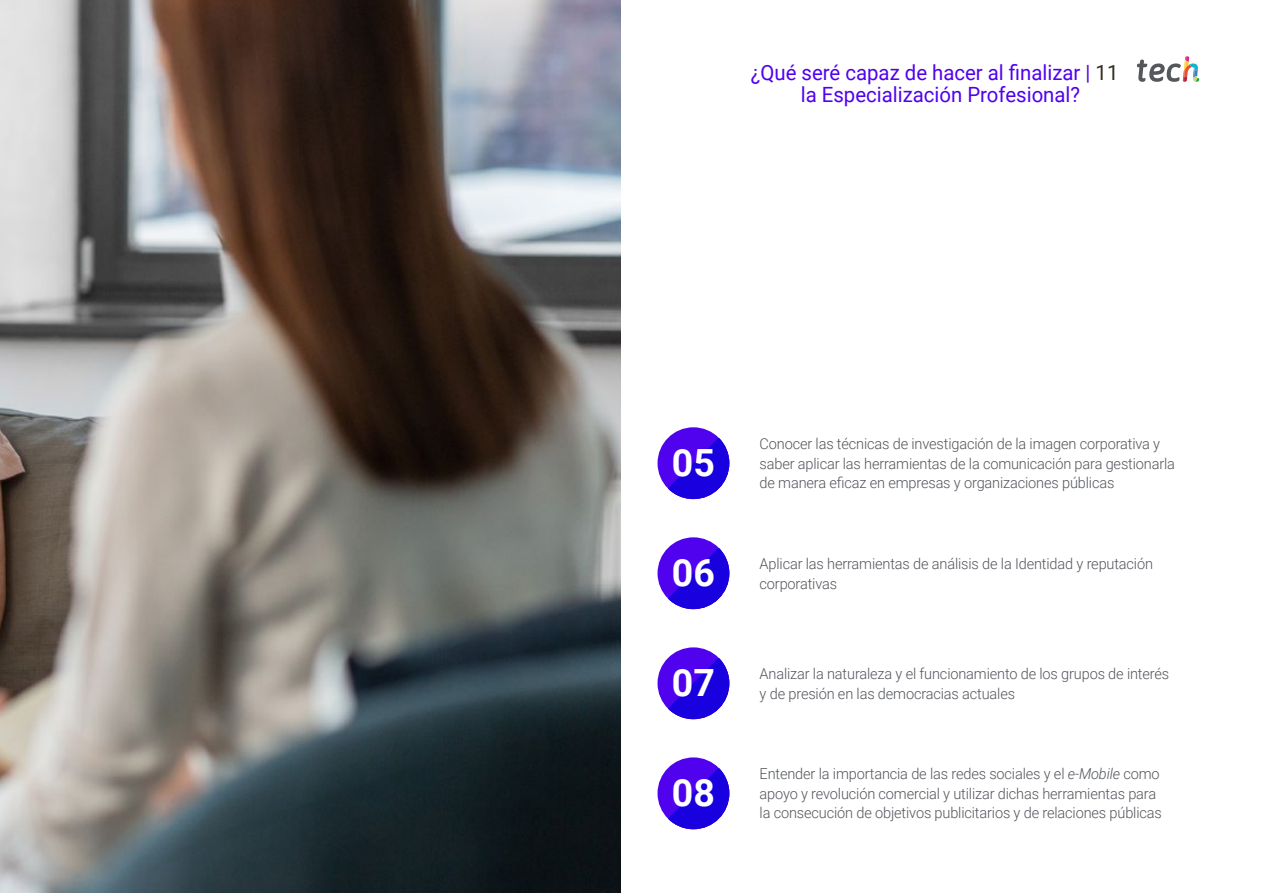
<style>
.page{position:relative;width:1263px;height:893px;background:#fff}
.page>*{position:absolute;margin:0;border:0;box-sizing:border-box;transform-origin:0 0}
.t1{font:700 37.5px "Roboto";color:#fff}
.t2{font:21px/22.5px "Roboto";color:#5002ee;text-align:center}
.t3{font:300 15px/19.5px "Roboto";letter-spacing:-.01em;color:#52555b}
.s1{color:#312e20}
.s2{font-style:italic}
</style>
<div class="page">
<img style="left:0;top:0;width:621px;height:893px">
<div style="left:657px;top:537px;width:72px;height:72px;background:#5002ee;border-radius:50%"></div>
<svg style="left:668px;top:548px;width:61px;height:61px"></svg>
<div style="left:657px;top:757px;width:72px;height:72px;background:#5002ee;border-radius:50%"></div>
<svg style="left:668px;top:768px;width:61px;height:61px"></svg>
<div style="left:657px;top:647px;width:72px;height:72px;background:#5002ee;border-radius:50%"></div>
<svg style="left:668px;top:658px;width:61px;height:61px"></svg>
<div style="left:657px;top:427px;width:72px;height:72px;background:#5002ee;border-radius:50%"></div>
<svg style="left:668px;top:438px;width:61px;height:61px"></svg>
<svg style="left:1137px;top:56px;width:62px;height:26px"></svg>
<h2 class="t2" style="left:751px;top:60px;width:369px">¿Qué seré capaz de hacer al finalizar | <span class="s1">11 </span>la Especialización Profesional?</h2>
<h1 class="t1" style="left:672px;top:436px;width:45px">05</h1>
<p class="t3" style="left:760px;top:434px;width:417px">Conocer las técnicas de investigación de la imagen corporativa y saber aplicar las herramientas de la comunicación para gestionarla de manera eficaz en empresas y organizaciones públicas</p>
<h1 class="t1" style="left:672px;top:546px;width:45px">06</h1>
<p class="t3" style="left:760px;top:553px;width:395px">Aplicar las herramientas de análisis de la Identidad y reputación corporativas</p>
<h1 class="t1" style="left:672px;top:656px;width:45px">07</h1>
<p class="t3" style="left:760px;top:663px;width:411px">Analizar la naturaleza y el funcionamiento de los grupos de interés y de presión en las democracias actuales</p>
<h1 class="t1" style="left:672px;top:766px;width:45px">08</h1>
<p class="t3" style="left:760px;top:764px;width:404px">Entender la importancia de las redes sociales y el <span class="s2">e-Mobile</span> como apoyo y revolución comercial y utilizar dichas herramientas para la consecución de objetivos publicitarios y de relaciones públicas</p>
</div>
